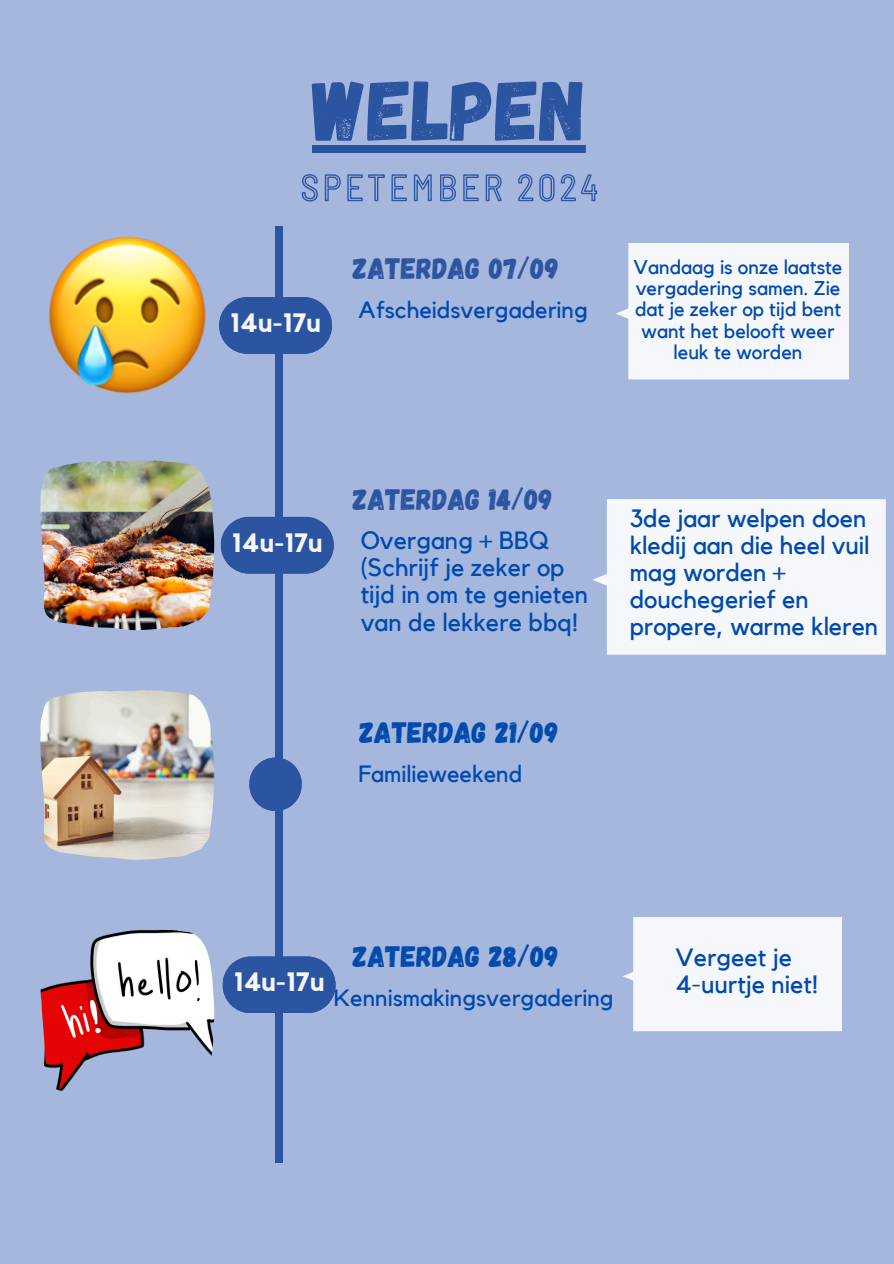
<style>
.page{position:relative;width:894px;height:1264px;background:#fff}
.page>*{position:absolute;margin:0;border:0;box-sizing:border-box;transform-origin:0 0}
.t1{font:85.05px "Gagalin";color:#2c55a1}
.t2{font:29.4px "Gagalin";color:#2c55a1}
.t3{font:29.4px "Gagalin";color:#004aad}
.t4{font:700 26.4px "Kollektif";color:#f6f7fb}
.t5{font:24.9px/27px "Kollektif";color:#004aad}
.t6{font:23.4px "Kollektif";color:#004aad}
.t7{font:19.8px/21.5px "Kollektif";color:#004aad;text-align:center}
</style>
<div class="page">
<div style="left:0;top:0;width:893px;height:1263px;background:#a6b7dd"></div>
<div style="left:275px;top:227px;width:7px;height:935px;background:#2c55a1"></div>
<svg style="left:221px;top:517px;width:112px;height:56px"></svg>
<img style="left:49px;top:236px;width:157px;height:158px">
<img style="left:40px;top:929px;width:174px;height:162px">
<svg style="left:219px;top:297px;width:113px;height:57px"></svg>
<svg style="left:222px;top:956px;width:113px;height:57px"></svg>
<div style="left:616px;top:243px;width:232px;height:136px;background:#f6f7fb"></div>
<div style="left:593px;top:499px;width:292px;height:155px;background:#f6f7fb"></div>
<svg style="left:249px;top:757px;width:52px;height:54px"></svg>
<div style="left:623px;top:917px;width:218px;height:114px;background:#f6f7fb"></div>
<img style="left:40px;top:460px;width:174px;height:170px">
<img style="left:40px;top:690px;width:174px;height:169px">
<div style="left:312px;top:145px;width:274px;height:8px;background:#2c55a1"></div>
<svg style="left:301px;top:174px;width:296px;height:28px"></svg>
<p class="t1" style="left:312px;top:55px;width:275px">WELPEN</p>
<h1 class="t4" style="left:230px;top:310px;width:92px">14u-17u</h1>
<h3 class="t2" style="left:353px;top:249px;width:207px">ZATERDAG 07/09</h3>
<h4 class="t6" style="left:358px;top:299px;width:231px">Afscheidsvergadering</h4>
<h5 class="t7" style="left:633px;top:257px;width:210px">Vandaag is onze laatste vergadering samen. Zie dat je zeker op tijd bent want het belooft weer leuk te worden</h5>
<p class="t4" style="left:232px;top:530px;width:92px">14u-17u</p>
<h6 class="t2" style="left:353px;top:480px;width:201px">ZATERDAG 14/09</h6>
<h6 class="t5" style="left:360px;top:528px;width:229px">Overgang + BBQ (Schrijf je zeker op tijd in om te genieten van de lekkere bbq!</h6>
<h5 class="t3" style="left:359px;top:713px;width:200px">ZATERDAG 21/09</h5>
<h3 class="t6" style="left:358px;top:763px;width:165px">Familieweekend</h3>
<h3 class="t5" style="left:629px;top:506px;width:250px">3de jaar welpen doen kledij aan die heel vuil mag worden + douchegerief en propere, warme kleren</h3>
<h2 class="t4" style="left:233px;top:970px;width:92px">14u-17u</h2>
<h5 class="t3" style="left:353px;top:937px;width:207px">ZATERDAG 28/09</h5>
<p class="t6" style="left:334px;top:987px;width:281px">Kennismakingsvergadering</p>
<h4 class="t5" style="left:675px;top:944px;width:144px">Vergeet je<br>4-uurtje niet!</h4>
</div>
